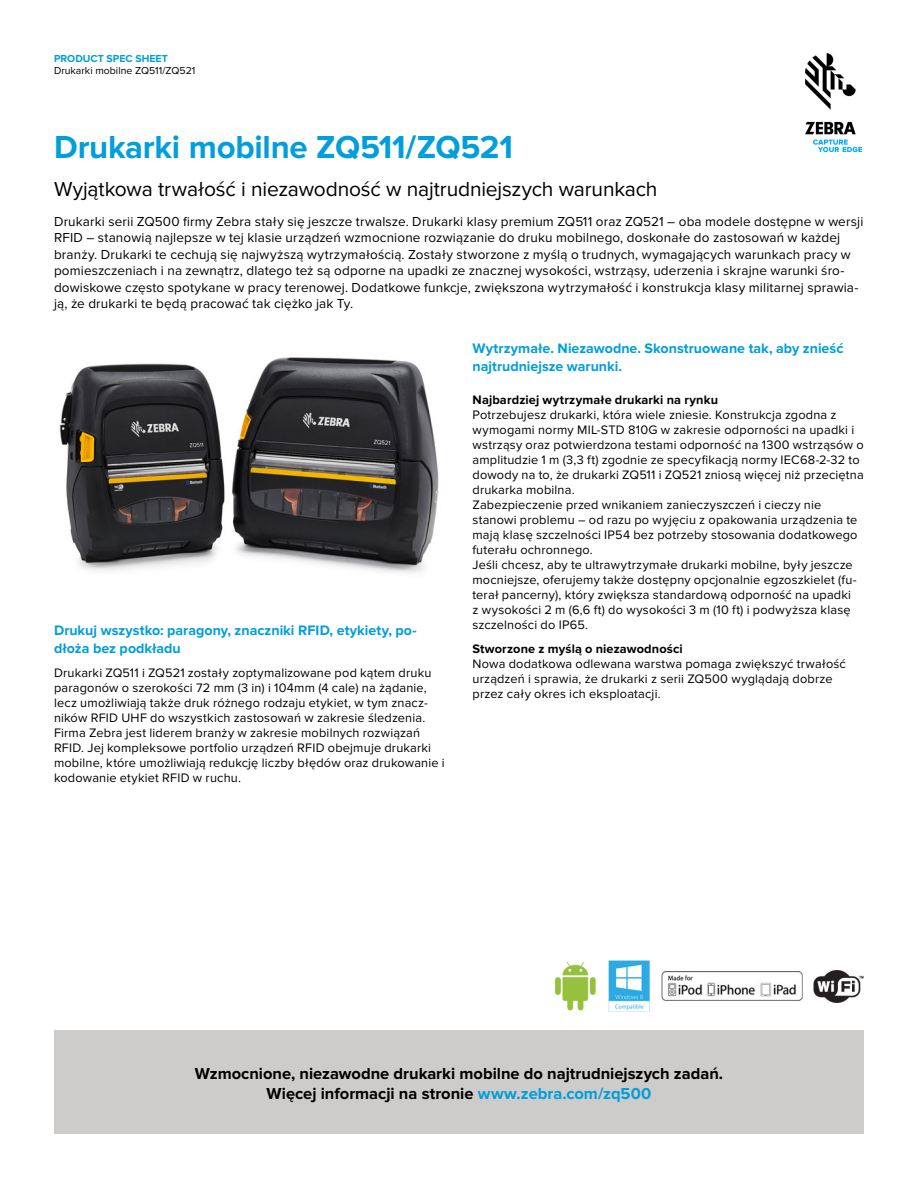
<style>
.page{position:relative;width:918px;height:1188px;background:#fff}
.page>*{position:absolute;margin:0;border:0;box-sizing:border-box;transform-origin:0 0}
.t1{font:700 33px "Proxima Nova";letter-spacing:-.01em;color:#009edb}
.t2{font:21px "Proxima Nova";letter-spacing:-.01em;color:#000}
.t3{font:700 16.5px/20.2px "Proxima Nova";color:#000;text-align:center}
.t4{font:700 14.25px/17.2px "Proxima Nova";color:#009edb}
.t5{font:13.5px/16.5px "Proxima Nova";letter-spacing:.01em;color:#000}
.t6{font:12.75px/15px "Proxima Nova";letter-spacing:.015em;color:#000}
.t7{font:700 12.75px "Proxima Nova";letter-spacing:.01em;color:#000}
.t8{font:10.5px "Proxima Nova";color:#000}
.t9{font:700 10.5px "Proxima Nova";color:#009edb}
.s1{color:#009edb}
</style>
<div class="page">
<img style="left:805px;top:54px;width:57px;height:97px">
<div style="left:54px;top:1031px;width:810px;height:103px;background:#cdccca"></div>
<img style="left:555px;top:961px;width:309px;height:51px">
<img style="left:59px;top:357px;width:380px;height:216px">
<p class="t9" style="left:54px;top:52px;width:115px">PRODUCT SPEC SHEET</p>
<p class="t8" style="left:54px;top:64px;width:143px">Drukarki mobilne ZQ511/ZQ521</p>
<h1 class="t1" style="left:54px;top:128px;width:461px">Drukarki mobilne ZQ511/ZQ521</h1>
<h2 class="t2" style="left:54px;top:177px;width:605px">Wyjątkowa trwałość i niezawodność w najtrudniejszych warunkach</h2>
<p class="t5" style="left:54px;top:213px;width:811px">Drukarki serii ZQ500 firmy Zebra stały się jeszcze trwalsze. Drukarki klasy premium ZQ511 oraz ZQ521 – oba modele dostępne w wersji RFID – stanowią najlepsze w tej klasie urządzeń wzmocnione rozwiązanie do druku mobilnego, doskonałe do zastosowań w każdej branży. Drukarki te cechują się najwyższą wytrzymałością. Zostały stworzone z myślą o trudnych, wymagających warunkach pracy w pomieszczeniach i na zewnątrz, dlatego też są odporne na upadki ze znacznej wysokości, wstrząsy, uderzenia i skrajne warunki śro&shy;dowiskowe często spotykane w pracy terenowej. Dodatkowe funkcje, zwiększona wytrzymałość i konstrukcja klasy militarnej sprawia&shy;ją, że drukarki te będą pracować tak ciężko jak Ty.</p>
<p class="t4" style="left:54px;top:622px;width:364px">Drukuj wszystko: paragony, znaczniki RFID, etykiety, po&shy;dłoża bez podkładu</p>
<p class="t6" style="left:54px;top:665px;width:392px">Drukarki ZQ511 i ZQ521 zostały zoptymalizowane pod kątem druku paragonów o szerokości 72 mm (3 in) i 104mm (4 cale) na żądanie, lecz umożliwiają także druk różnego rodzaju etykiet, w tym znacz&shy;ników RFID UHF do wszystkich zastosowań w zakresie śledzenia.<br>Firma Zebra jest liderem branży w zakresie mobilnych rozwiązań RFID. Jej kompleksowe portfolio urządzeń RFID obejmuje drukarki mobilne, które umożliwiają redukcję liczby błędów oraz drukowanie i kodowanie etykiet RFID w ruchu.</p>
<p class="t4" style="left:472px;top:340px;width:372px">Wytrzymałe. Niezawodne. Skonstruowane tak, aby znieść najtrudniejsze warunki.</p>
<p class="t7" style="left:472px;top:392px;width:247px">Najbardziej wytrzymałe drukarki na rynku</p>
<p class="t6" style="left:472px;top:407px;width:393px">Potrzebujesz drukarki, która wiele zniesie. Konstrukcja zgodna z wymogami normy MIL-STD 810G w zakresie odporności na upadki i wstrząsy oraz potwierdzona testami odporność na 1300 wstrząsów o amplitudzie 1 m (3,3 ft) zgodnie ze specyfikacją normy IEC68-2-32 to dowody na to, że drukarki ZQ511 i ZQ521 zniosą więcej niż przeciętna drukarka mobilna.<br>Zabezpieczenie przed wnikaniem zanieczyszczeń i cieczy nie stanowi problemu – od razu po wyjęciu z opakowania urządzenia te mają klasę szczelności IP54 bez potrzeby stosowania dodatkowego futerału ochronnego.<br>Jeśli chcesz, aby te ultrawytrzymałe drukarki mobilne, były jeszcze mocniejsze, oferujemy także dostępny opcjonalnie egzoszkielet (fu&shy;terał pancerny), który zwiększa standardową odporność na upadki<br>z wysokości 2 m (6,6 ft) do wysokości 3 m (10 ft) i podwyższa klasę szczelności do IP65.</p>
<p class="t7" style="left:472px;top:641px;width:212px">Stworzone z myślą o niezawodności</p>
<p class="t6" style="left:472px;top:656px;width:375px">Nowa dodatkowa odlewana warstwa pomaga zwiększyć trwałość urządzeń i sprawia, że drukarki z serii ZQ500 wyglądają dobrze przez cały okres ich eksploatacji.</p>
<p class="t3" style="left:195px;top:1063px;width:530px">Wzmocnione, niezawodne drukarki mobilne do najtrudniejszych zadań.<br>Więcej informacji na stronie <span class="s1">www.zebra.com/zq500</span></p>
</div>
